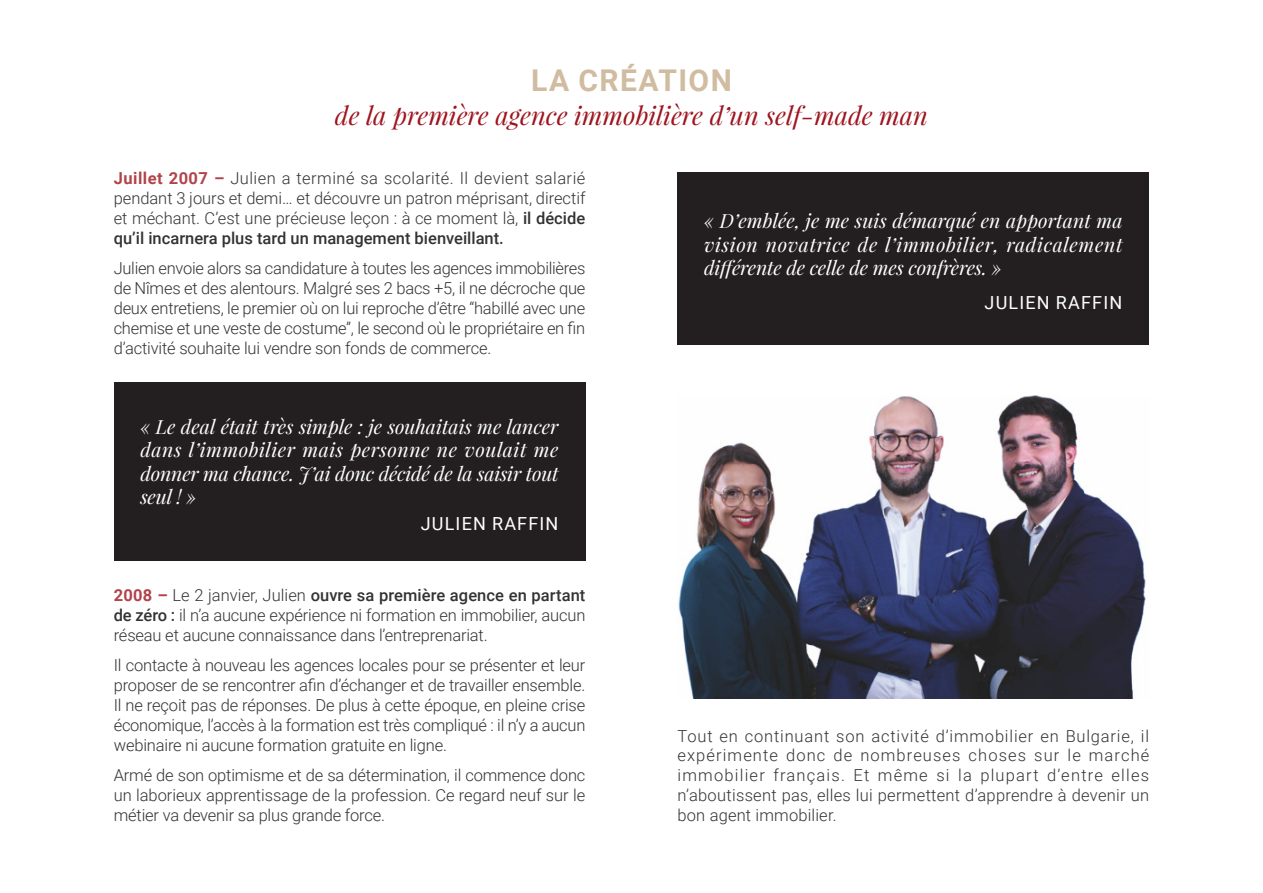
<style>
.page{position:relative;width:1263px;height:893px;background:#fff}
.page>*{position:absolute;margin:0;border:0;box-sizing:border-box;transform-origin:0 0}
.t1{font:700 30px "Roboto";letter-spacing:.05em;color:#d1bca1}
.t2{font:italic 25.5px "Playfair Display";color:#9e141e}
.Citations{font:italic 19.5px/23.4px "Playfair Display";letter-spacing:-.01em;color:#fff;text-align:justify}
.Citations-2{font:18px "Roboto";letter-spacing:.065em;color:#fff}
.t3{font:300 16.5px/19.8px "Roboto";letter-spacing:-.01em;color:#333;text-align:justify}
.s1{font-weight:700;color:#b1434b}
.s2{font-weight:500}
</style>
<div class="page">
<div style="left:114px;top:382px;width:471px;height:178px;background:#231f20"></div>
<div style="left:677px;top:172px;width:472px;height:172px;background:#231f20"></div>
<img style="left:678px;top:395px;width:468px;height:303px">
<h1 class="t1" style="left:531px;top:59px;width:202px">LA CRÉATION</h1>
<h1 class="t2" style="left:335px;top:99px;width:595px">de la première agence immobilière d’un self-made man</h1>
<h2 class="t3" style="left:114px;top:168px;width:473px"><span class="s1">Juillet 2007 –</span> Julien a terminé sa scolarité. Il devient salarié pendant 3 jours et demi… et découvre un patron méprisant, directif et méchant. C’est une précieuse leçon : à ce moment là, <span class="s2">il décide qu’il incarnera plus tard un management bienveillant.</span></h2>
<h2 class="t3" style="left:114px;top:258px;width:473px">Julien envoie alors sa candidature à toutes les agences immobilières de Nîmes et des alentours. Malgré ses 2 bacs +5, il ne décroche que deux entretiens, le premier où on lui reproche d’être “habillé avec une chemise et une veste de costume”, le second où le propriétaire en fin d’activité souhaite lui vendre son fonds de commerce.</h2>
<p class="Citations" style="left:140px;top:414px;width:420px">« Le deal était très simple : je souhaitais me lancer dans l’immobilier mais personne ne voulait me donner ma chance. J’ai donc décidé de la saisir tout seul ! »</p>
<p class="Citations-2" style="left:421px;top:511px;width:139px">JULIEN RAFFIN</p>
<h2 class="t3" style="left:114px;top:585px;width:473px"><span class="s1">2008 –</span> Le 2 janvier, Julien <span class="s2">ouvre sa première agence en partant de zéro :</span> il n’a aucune expérience ni formation en immobilier, aucun réseau et aucune connaissance dans l’entreprenariat.</h2>
<h2 class="t3" style="left:114px;top:655px;width:473px">Il contacte à nouveau les agences locales pour se présenter et leur proposer de se rencontrer afin d’échanger et de travailler ensemble.<br>Il ne reçoit pas de réponses. De plus à cette époque, en pleine crise économique, l’accès à la formation est très compliqué : il n’y a aucun webinaire ni aucune formation gratuite en ligne.</h2>
<h2 class="t3" style="left:114px;top:765px;width:473px">Armé de son optimisme et de sa détermination, il commence donc un laborieux apprentissage de la profession. Ce regard neuf sur le métier va devenir sa plus grande force.</h2>
<p class="Citations" style="left:704px;top:209px;width:420px">« D’emblée, je me suis démarqué en apportant ma vision novatrice de l’immobilier, radicalement différente de celle de mes confrères. »</p>
<p class="Citations-2" style="left:985px;top:290px;width:139px">JULIEN RAFFIN</p>
<h2 class="t3" style="left:677px;top:725px;width:473px">Tout en continuant son activité d’immobilier en Bulgarie, il expérimente donc de nombreuses choses sur le marché immobilier français. Et même si la plupart d’entre elles n’aboutissent pas, elles lui permettent d’apprendre à devenir un bon agent immobilier.</h2>
</div>
